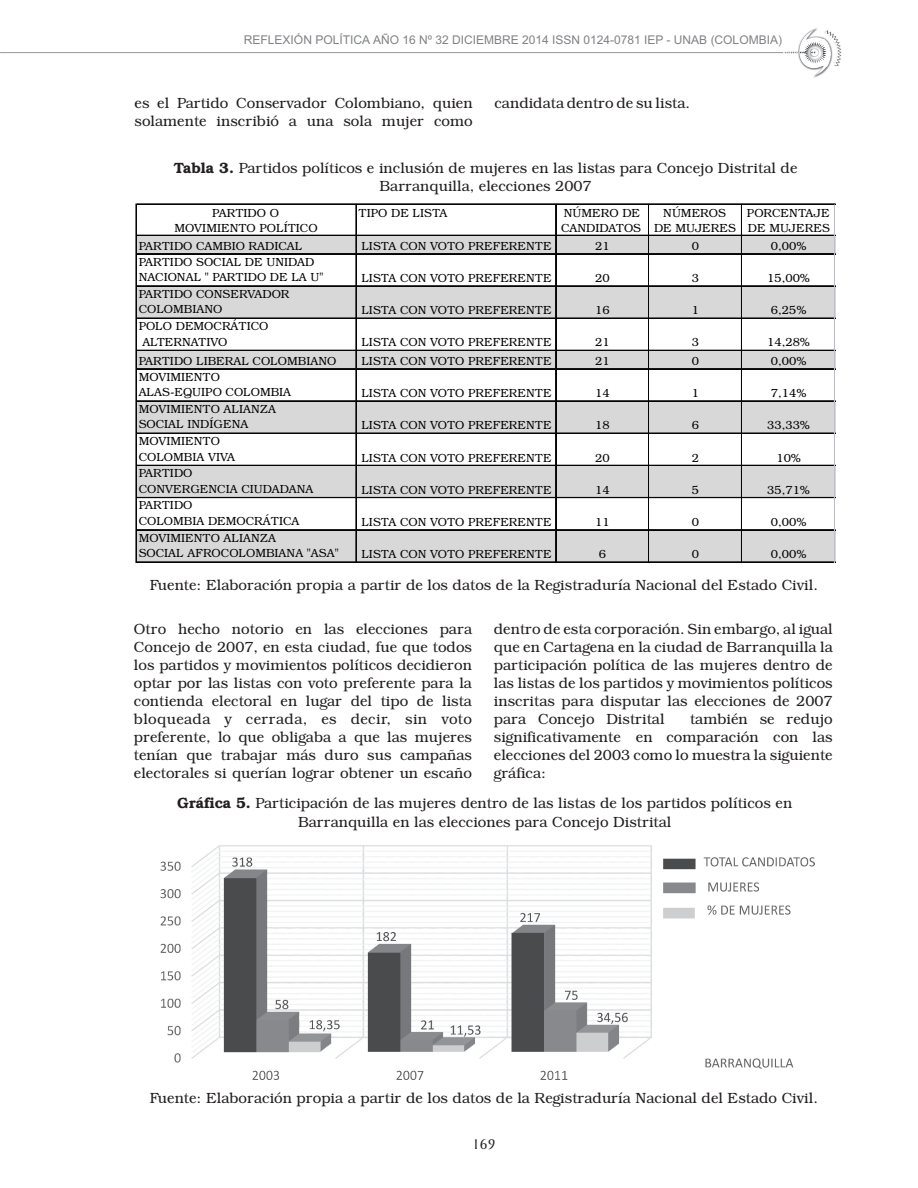
<style>
.page{position:relative;width:918px;height:1188px;background:#fff}
.page>*{position:absolute;margin:0;border:0;box-sizing:border-box;transform-origin:0 0}
.t1{font:300 15px/18.5px "Bookman IT Cby BT";color:#231f20;text-align:center}
.t2{font:300 15px "Bookman IT Cby BT";letter-spacing:.025em;color:#231f20}
.t3{font:15px "Baker Signet BT";color:#231f20}
.t4{font:300 12px/15.6px "Bookman IT Cby BT";color:#040504}
.t5{font:12px "Arial";color:#808285}
.s1{font-weight:600}
</style>
<div class="page">
<div style="left:137px;top:235px;width:698px;height:19px;background:#d8d8d8"></div>
<div style="left:137px;top:286px;width:698px;height:33px;background:#d8d8d8"></div>
<div style="left:137px;top:350px;width:698px;height:19px;background:#d8d8d8"></div>
<div style="left:137px;top:401px;width:698px;height:33px;background:#d8d8d8"></div>
<div style="left:137px;top:465px;width:698px;height:33px;background:#d8d8d8"></div>
<div style="left:137px;top:530px;width:698px;height:33px;background:#d8d8d8"></div>
<hr style="left:137px;top:204px;width:698px;height:1px;background:#040504">
<hr style="left:137px;top:235px;width:698px;height:1px;background:#040504">
<hr style="left:137px;top:254px;width:698px;height:1px;background:#040504">
<hr style="left:137px;top:253px;width:698px;height:1px;background:#040504">
<hr style="left:137px;top:286px;width:698px;height:1px;background:#040504">
<hr style="left:137px;top:318px;width:698px;height:1px;background:#040504">
<hr style="left:137px;top:350px;width:698px;height:1px;background:#040504">
<hr style="left:137px;top:369px;width:698px;height:1px;background:#040504">
<hr style="left:137px;top:368px;width:698px;height:1px;background:#040504">
<hr style="left:137px;top:401px;width:698px;height:1px;background:#040504">
<hr style="left:137px;top:433px;width:698px;height:1px;background:#040504">
<hr style="left:137px;top:465px;width:698px;height:1px;background:#040504">
<hr style="left:137px;top:497px;width:698px;height:1px;background:#040504">
<hr style="left:137px;top:530px;width:698px;height:1px;background:#040504">
<hr style="left:137px;top:529px;width:698px;height:1px;background:#040504">
<hr style="left:136px;top:204px;width:1px;height:359px;background:#040504">
<hr style="left:356px;top:205px;width:1px;height:358px;background:#040504">
<hr style="left:556px;top:205px;width:1px;height:358px;background:#040504">
<hr style="left:555px;top:205px;width:1px;height:358px;background:#040504">
<hr style="left:649px;top:205px;width:1px;height:358px;background:#040504">
<hr style="left:648px;top:205px;width:1px;height:358px;background:#040504">
<hr style="left:741px;top:205px;width:1px;height:358px;background:#040504">
<hr style="left:137px;top:562px;width:698px;height:1px;background:#040504">
<hr style="left:834px;top:205px;width:1px;height:358px;background:#d0d6e5">
<img style="left:161px;top:845px;width:653px;height:234px">
<hr style="left:0;top:52px;width:783px;height:1px;background:#939598">
<svg style="left:785px;top:28px;width:56px;height:50px"></svg>
<p class="t5" style="left:244px;top:35px;width:540px">REFLEXIÓN POLÍTICA AÑO 16 Nº 32 DICIEMBRE 2014 ISSN 0124-0781 IEP - UNAB (COLOMBIA)</p>
<p class="t1" style="left:135px;top:95px;width:340px">es el Partido Conservador Colombiano, quien</p>
<p class="t1" style="left:495px;top:95px;width:197px">candidata dentro de su lista.</p>
<p class="t1" style="left:135px;top:113px;width:340px">solamente inscribió a una sola mujer como</p>
<p class="t1" style="left:174px;top:160px;width:625px"><span class="s1">Tabla 3.</span> Partidos políticos e inclusión de mujeres en las listas para Concejo Distrital de<br>Barranquilla, elecciones 2007</p>
<p class="t4" style="left:175px;top:206px;width:145px;text-align:center">PARTIDO O<br>MOVIMIENTO POLÍTICO</p>
<p class="t4" style="left:359px;top:206px;width:90px">TIPO DE LISTA</p>
<p class="t4" style="left:561px;top:206px;width:82px">NÚMERO DE<br>CANDIDATOS</p>
<p class="t4" style="left:654px;top:206px;width:84px;text-align:center">NÚMEROS<br>DE MUJERES</p>
<p class="t4" style="left:747px;top:206px;width:84px">PORCENTAJE<br>DE MUJERES</p>
<p class="t4" style="left:139px;top:239px;width:165px">PARTIDO CAMBIO RADICAL</p>
<p class="t4" style="left:361px;top:239px;width:192px">LISTA CON VOTO PREFERENTE</p>
<p class="t4" style="left:595px;top:239px;width:16px">21</p>
<p class="t4" style="left:692px;top:239px;width:9px">0</p>
<p class="t4" style="left:771px;top:239px;width:37px">0,00%</p>
<p class="t4" style="left:139px;top:255px;width:186px">PARTIDO SOCIAL DE UNIDAD<br>NACIONAL " PARTIDO DE LA U"</p>
<p class="t4" style="left:361px;top:271px;width:192px">LISTA CON VOTO PREFERENTE</p>
<p class="t4" style="left:595px;top:271px;width:16px">20</p>
<p class="t4" style="left:692px;top:271px;width:9px">3</p>
<p class="t4" style="left:767px;top:271px;width:44px">15,00%</p>
<p class="t4" style="left:139px;top:287px;width:152px">PARTIDO CONSERVADOR<br>COLOMBIANO</p>
<p class="t4" style="left:142px;top:319px;width:128px;text-indent:-4px">POLO DEMOCRÁTICO<br>ALTERNATIVO</p>
<p class="t4" style="left:361px;top:303px;width:192px">LISTA CON VOTO PREFERENTE</p>
<p class="t4" style="left:595px;top:303px;width:16px">16</p>
<p class="t4" style="left:692px;top:303px;width:9px">1</p>
<p class="t4" style="left:771px;top:303px;width:37px">6,25%</p>
<p class="t4" style="left:361px;top:336px;width:192px">LISTA CON VOTO PREFERENTE</p>
<p class="t4" style="left:595px;top:336px;width:16px">21</p>
<p class="t4" style="left:692px;top:336px;width:9px">3</p>
<p class="t4" style="left:767px;top:336px;width:44px">14,28%</p>
<p class="t4" style="left:139px;top:354px;width:199px">PARTIDO LIBERAL COLOMBIANO</p>
<p class="t4" style="left:361px;top:354px;width:192px">LISTA CON VOTO PREFERENTE</p>
<p class="t4" style="left:595px;top:354px;width:16px">21</p>
<p class="t4" style="left:692px;top:354px;width:9px">0</p>
<p class="t4" style="left:771px;top:354px;width:37px">0,00%</p>
<p class="t4" style="left:139px;top:370px;width:154px">MOVIMIENTO<br>ALAS-EQUIPO COLOMBIA</p>
<p class="t4" style="left:361px;top:386px;width:192px">LISTA CON VOTO PREFERENTE</p>
<p class="t4" style="left:595px;top:386px;width:16px">14</p>
<p class="t4" style="left:692px;top:386px;width:9px">1</p>
<p class="t4" style="left:771px;top:386px;width:37px">7,14%</p>
<p class="t4" style="left:139px;top:402px;width:139px">MOVIMIENTO ALIANZA<br>SOCIAL INDÍGENA</p>
<p class="t4" style="left:139px;top:434px;width:98px">MOVIMIENTO<br>COLOMBIA VIVA</p>
<p class="t4" style="left:139px;top:466px;width:176px">PARTIDO<br>CONVERGENCIA CIUDADANA</p>
<p class="t4" style="left:139px;top:498px;width:162px">PARTIDO<br>COLOMBIA DEMOCRÁTICA</p>
<p class="t4" style="left:139px;top:531px;width:202px">MOVIMIENTO ALIANZA<br>SOCIAL AFROCOLOMBIANA "ASA"</p>
<p class="t4" style="left:361px;top:418px;width:192px">LISTA CON VOTO PREFERENTE</p>
<p class="t4" style="left:595px;top:418px;width:16px">18</p>
<p class="t4" style="left:692px;top:418px;width:9px">6</p>
<p class="t4" style="left:767px;top:418px;width:44px">33,33%</p>
<p class="t4" style="left:361px;top:451px;width:192px">LISTA CON VOTO PREFERENTE</p>
<p class="t4" style="left:595px;top:451px;width:16px">20</p>
<p class="t4" style="left:692px;top:451px;width:9px">2</p>
<p class="t4" style="left:776px;top:451px;width:26px">10%</p>
<p class="t4" style="left:361px;top:483px;width:192px">LISTA CON VOTO PREFERENTE</p>
<p class="t4" style="left:595px;top:483px;width:16px">14</p>
<p class="t4" style="left:692px;top:483px;width:9px">5</p>
<p class="t4" style="left:767px;top:483px;width:44px">35,71%</p>
<p class="t4" style="left:361px;top:515px;width:192px">LISTA CON VOTO PREFERENTE</p>
<p class="t4" style="left:595px;top:515px;width:16px">11</p>
<p class="t4" style="left:692px;top:515px;width:9px">0</p>
<p class="t4" style="left:771px;top:515px;width:37px">0,00%</p>
<p class="t4" style="left:361px;top:547px;width:192px">LISTA CON VOTO PREFERENTE</p>
<p class="t4" style="left:599px;top:547px;width:9px">6</p>
<p class="t4" style="left:692px;top:547px;width:9px">0</p>
<p class="t4" style="left:771px;top:547px;width:37px">0,00%</p>
<p class="t1" style="left:150px;top:577px;width:670px">Fuente: Elaboración propia a partir de los datos de la Registraduría Nacional del Estado Civil.</p>
<p class="t1" style="left:134px;top:621px;width:340px">Otro hecho notorio en las elecciones para</p>
<p class="t1" style="left:494px;top:621px;width:340px">dentro de esta corporación. Sin embargo, al igual</p>
<p class="t1" style="left:134px;top:639px;width:340px">Concejo de 2007, en esta ciudad, fue que todos</p>
<p class="t1" style="left:494px;top:639px;width:340px">que en Cartagena en la ciudad de Barranquilla la</p>
<p class="t1" style="left:134px;top:657px;width:340px">los partidos y movimientos políticos decidieron</p>
<p class="t1" style="left:494px;top:657px;width:340px">participación política de las mujeres dentro de</p>
<p class="t1" style="left:134px;top:675px;width:340px">optar por las listas con voto preferente para la</p>
<p class="t1" style="left:494px;top:675px;width:340px">las listas de los partidos y movimientos políticos</p>
<p class="t1" style="left:134px;top:693px;width:340px">contienda electoral en lugar del tipo de lista</p>
<p class="t1" style="left:494px;top:693px;width:340px">inscritas para disputar las elecciones de 2007</p>
<p class="t2" style="left:134px;top:713px;width:340px">bloqueada y cerrada, es decir, sin voto</p>
<p class="t1" style="left:494px;top:711px;width:172px">para Concejo Distrital</p>
<p class="t1" style="left:690px;top:711px;width:144px">también se redujo</p>
<p class="t1" style="left:134px;top:729px;width:340px">preferente, lo que obligaba a que las mujeres</p>
<p class="t1" style="left:494px;top:729px;width:340px">significativamente en comparación con las</p>
<p class="t1" style="left:134px;top:747px;width:340px">tenían que trabajar más duro sus campañas</p>
<p class="t1" style="left:494px;top:747px;width:340px">elecciones del 2003 como lo muestra la siguiente</p>
<p class="t1" style="left:134px;top:765px;width:340px">electorales si querían lograr obtener un escaño</p>
<p class="t1" style="left:494px;top:765px;width:54px">gráfica:</p>
<p class="t1" style="left:177px;top:795px;width:617px"><span class="s1">Gráfica 5.</span> Participación de las mujeres dentro de las listas de los partidos políticos en<br>Barranquilla en las elecciones para Concejo Distrital</p>
<p class="t1" style="left:150px;top:1090px;width:670px">Fuente: Elaboración propia a partir de los datos de la Registraduría Nacional del Estado Civil.</p>
<p class="t3" style="left:472px;top:1137px;width:25px">169</p>
</div>
